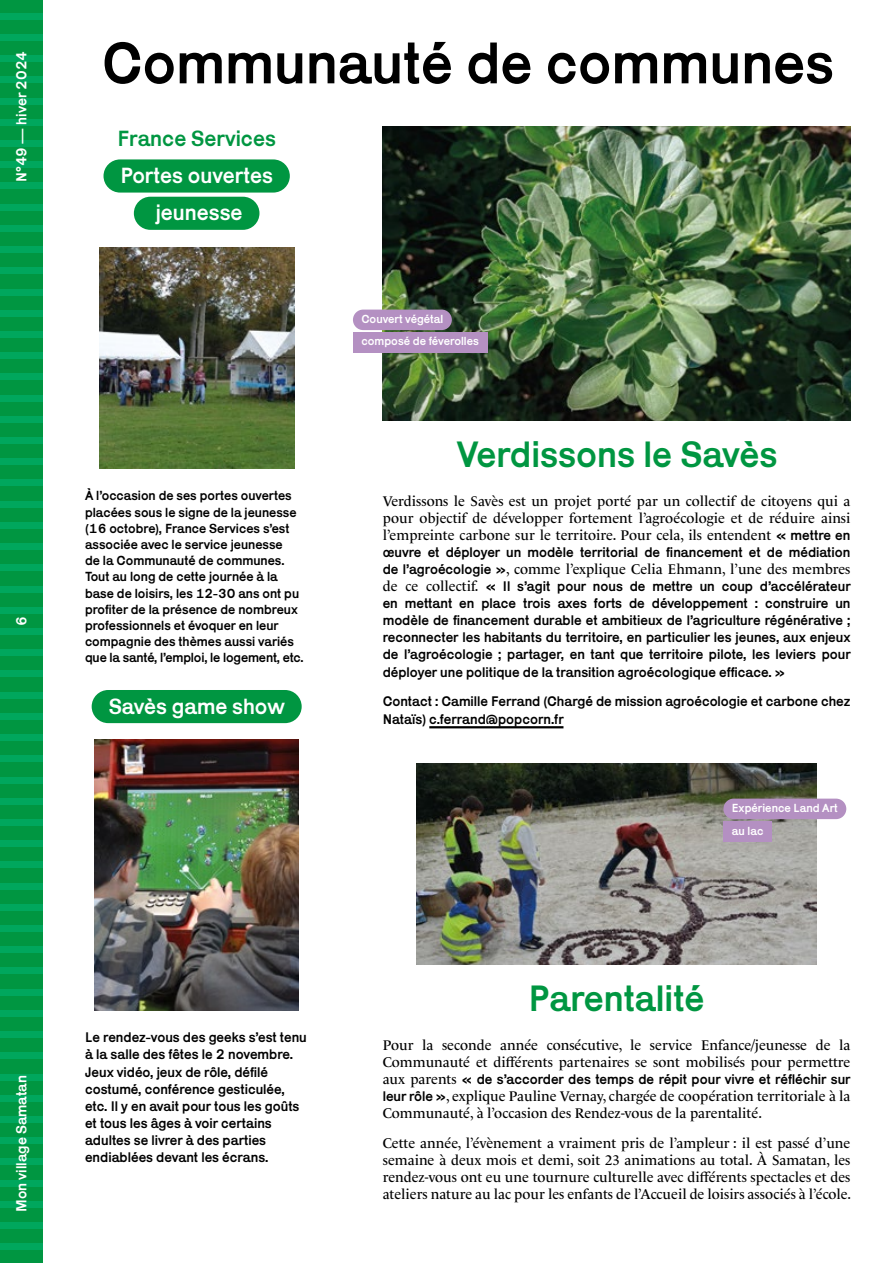
<style>
.page{position:relative;width:893px;height:1263px;background:#fff}
.page>*{position:absolute;margin:0;border:0;box-sizing:border-box;transform-origin:0 0}
.t1{font:60px "Karrik";color:#000}
.t2{font:37.5px "Karrik";color:#009641}
.t3{font:22.5px/37.2px "Karrik";color:#fff;text-align:center}
.t4{font:22.5px "Karrik";color:#009641}
.t5{font:15px "Karrik";color:#fff}
.t6{font:14.25px/17.1px "Karrik";color:#000}
.t7{font:14.25px/17.1px "Le Monde Livre Std";color:#000;text-align:justify}
.t8{font:13.5px/16.2px "Karrik";color:#000}
.t9{font:12px/22.6px "Karrik";color:#fff}
.s1{font-family:"Karrik"}
.s2{font-family:"Le Monde Livre Std"}
</style>
<div class="page">
<hr style="left:892px;top:0;width:1px;height:1263px;background:#f9d4e7">
<div style="left:0;top:0;width:43px;height:1263px;background:#009641"></div>
<div style="left:0;top:13px;width:43px;height:7px;background:#00a75d"></div>
<div style="left:0;top:34px;width:43px;height:7px;background:#00a75d"></div>
<div style="left:0;top:55px;width:43px;height:7px;background:#00a75d"></div>
<div style="left:0;top:76px;width:43px;height:7px;background:#00a75d"></div>
<div style="left:0;top:98px;width:43px;height:6px;background:#00a75d"></div>
<div style="left:0;top:119px;width:43px;height:7px;background:#00a75d"></div>
<div style="left:0;top:140px;width:43px;height:7px;background:#00a75d"></div>
<div style="left:0;top:161px;width:43px;height:7px;background:#00a75d"></div>
<div style="left:0;top:182px;width:43px;height:7px;background:#00a75d"></div>
<div style="left:0;top:204px;width:43px;height:7px;background:#00a75d"></div>
<div style="left:0;top:225px;width:43px;height:7px;background:#00a75d"></div>
<div style="left:0;top:246px;width:43px;height:7px;background:#00a75d"></div>
<div style="left:0;top:267px;width:43px;height:7px;background:#00a75d"></div>
<div style="left:0;top:289px;width:43px;height:6px;background:#00a75d"></div>
<div style="left:0;top:310px;width:43px;height:7px;background:#00a75d"></div>
<div style="left:0;top:331px;width:43px;height:7px;background:#00a75d"></div>
<div style="left:0;top:352px;width:43px;height:7px;background:#00a75d"></div>
<div style="left:0;top:373px;width:43px;height:7px;background:#00a75d"></div>
<div style="left:0;top:395px;width:43px;height:7px;background:#00a75d"></div>
<div style="left:0;top:416px;width:43px;height:7px;background:#00a75d"></div>
<div style="left:0;top:437px;width:43px;height:7px;background:#00a75d"></div>
<div style="left:0;top:458px;width:43px;height:7px;background:#00a75d"></div>
<div style="left:0;top:479px;width:43px;height:7px;background:#00a75d"></div>
<div style="left:0;top:501px;width:43px;height:7px;background:#00a75d"></div>
<div style="left:0;top:522px;width:43px;height:7px;background:#00a75d"></div>
<div style="left:0;top:543px;width:43px;height:7px;background:#00a75d"></div>
<div style="left:0;top:564px;width:43px;height:7px;background:#00a75d"></div>
<div style="left:0;top:586px;width:43px;height:6px;background:#00a75d"></div>
<div style="left:0;top:607px;width:43px;height:7px;background:#00a75d"></div>
<div style="left:0;top:628px;width:43px;height:7px;background:#00a75d"></div>
<div style="left:0;top:649px;width:43px;height:7px;background:#00a75d"></div>
<div style="left:0;top:670px;width:43px;height:7px;background:#00a75d"></div>
<div style="left:0;top:692px;width:43px;height:7px;background:#00a75d"></div>
<div style="left:0;top:713px;width:43px;height:7px;background:#00a75d"></div>
<div style="left:0;top:734px;width:43px;height:7px;background:#00a75d"></div>
<div style="left:0;top:755px;width:43px;height:7px;background:#00a75d"></div>
<div style="left:0;top:776px;width:43px;height:7px;background:#00a75d"></div>
<div style="left:0;top:798px;width:43px;height:7px;background:#00a75d"></div>
<div style="left:0;top:819px;width:43px;height:7px;background:#00a75d"></div>
<div style="left:0;top:840px;width:43px;height:7px;background:#00a75d"></div>
<div style="left:0;top:861px;width:43px;height:7px;background:#00a75d"></div>
<div style="left:0;top:883px;width:43px;height:6px;background:#00a75d"></div>
<div style="left:0;top:904px;width:43px;height:7px;background:#00a75d"></div>
<div style="left:0;top:925px;width:43px;height:7px;background:#00a75d"></div>
<div style="left:0;top:946px;width:43px;height:7px;background:#00a75d"></div>
<div style="left:0;top:967px;width:43px;height:7px;background:#00a75d"></div>
<div style="left:0;top:989px;width:43px;height:7px;background:#00a75d"></div>
<div style="left:0;top:1010px;width:43px;height:7px;background:#00a75d"></div>
<div style="left:0;top:1031px;width:43px;height:7px;background:#00a75d"></div>
<div style="left:0;top:1052px;width:43px;height:7px;background:#00a75d"></div>
<div style="left:0;top:1073px;width:43px;height:7px;background:#00a75d"></div>
<div style="left:0;top:1095px;width:43px;height:7px;background:#00a75d"></div>
<div style="left:0;top:1116px;width:43px;height:7px;background:#00a75d"></div>
<div style="left:0;top:1137px;width:43px;height:7px;background:#00a75d"></div>
<div style="left:0;top:1158px;width:43px;height:7px;background:#00a75d"></div>
<div style="left:0;top:1180px;width:43px;height:6px;background:#00a75d"></div>
<div style="left:0;top:1201px;width:43px;height:7px;background:#00a75d"></div>
<div style="left:0;top:1222px;width:43px;height:7px;background:#00a75d"></div>
<div style="left:0;top:1243px;width:43px;height:7px;background:#00a75d"></div>
<img style="left:383px;top:126px;width:467px;height:294px">
<img style="left:417px;top:764px;width:399px;height:200px">
<hr style="left:429px;top:726px;width:134px;height:2px;background:#000">
<div style="left:353px;top:310px;width:99px;height:20px;background:#b490c2;border-radius:10px"></div>
<div style="left:353px;top:332px;width:134px;height:21px;background:#b490c2"></div>
<div style="left:723px;top:799px;width:123px;height:20px;background:#b490c2;border-radius:10px"></div>
<div style="left:723px;top:821px;width:49px;height:21px;background:#b490c2"></div>
<div style="left:104px;top:159px;width:186px;height:34px;background:#009641;border-radius:17px"></div>
<div style="left:134px;top:197px;width:125px;height:33px;background:#009641;border-radius:17px"></div>
<div style="left:92px;top:690px;width:210px;height:33px;background:#009641;border-radius:17px"></div>
<img style="left:94px;top:739px;width:205px;height:271px">
<img style="left:99px;top:247px;width:195px;height:221px">
<p class="t5" style="left:9px;top:182px;width:132px;rotate:-90deg">N°49 — hiver 2024</p>
<p class="t5" style="left:9px;top:626px;width:11px;rotate:-90deg">6</p>
<h1 class="t1" style="left:102px;top:13px;width:734px">Communauté de communes</h1>
<h3 class="t4" style="left:117px;top:120px;width:160px">France Services</h3>
<h3 class="t3" style="left:121px;top:155px;width:154px">Portes ouvertes jeunesse</h3>
<p class="t8" style="left:85px;top:486px;width:220px">À l’occasion de ses portes ouvertes placées sous le signe de la jeunesse (16 octobre), France Services s’est associée avec le service jeunesse<br>de la Communauté de communes.<br>Tout au long de cette journée à la base de loisirs, les 12-30 ans ont pu profiter de la présence de nombreux professionnels et évoquer en leur compagnie des thèmes aussi variés que la santé, l’emploi, le logement, etc.</p>
<h3 class="t3" style="left:109px;top:685px;width:178px">Savès game show</h3>
<p class="t9" style="left:361px;top:306px;width:119px">Couvert végétal composé de féverolles</p>
<h2 class="t2" style="left:456px;top:423px;width:323px">Verdissons le Savès</h2>
<p class="t7" style="left:383px;top:492px;width:469px">Verdissons le Savès est un projet porté par un collectif de citoyens qui a pour objectif de développer fortement l’agroécologie et de réduire ainsi l’empreinte carbone sur le territoire. Pour cela, ils entendent <span class="s1">« mettre en</span></p>
<p class="t6" style="left:383px;top:542px;width:469px">œuvre et déployer un modèle territorial de financement et de médiation</p>
<p class="t7" style="left:383px;top:560px;width:469px"><span class="s1">de l’agroécologie »</span>, comme l’explique Celia Ehmann, l’une des membres</p>
<p class="t6" style="left:383px;top:576px;width:470px;text-align:justify"><span class="s2">de ce collectif.</span> « Il s’agit pour nous de mettre un coup d’accélérateur en mettant en place trois axes forts de développement : construire un modèle de financement durable et ambitieux de l’agriculture régénérative ; reconnecter les habitants du territoire, en particulier les jeunes, aux enjeux de l’agroécologie ; partager, en tant que territoire pilote, les leviers pour déployer une politique de la transition agroécologique efficace. »</p>
<p class="t6" style="left:383px;top:692px;width:469px">Contact : Camille Ferrand (Chargé de mission agroécologie et carbone chez<br>Nataïs) c.ferrand@popcorn.fr</p>
<p class="t9" style="left:732px;top:795px;width:107px">Expérience Land Art au lac</p>
<p class="t5" style="left:9px;top:1212px;width:138px;rotate:-90deg">Mon village Samatan</p>
<p class="t6" style="left:85px;top:1027px;width:223px">Le rendez-vous des geeks s’est tenu à la salle des fêtes le 2 novembre.<br>Jeux vidéo, jeux de rôle, défilé costumé, conférence gesticulée, etc. Il y en avait pour tous les goûts et tous les âges à voir certains adultes se livrer à des parties endiablées devant les écrans.</p>
<h2 class="t2" style="left:529px;top:967px;width:177px">Parentalité</h2>
<p class="t7" style="left:383px;top:1036px;width:469px">Pour la seconde année consécutive, le service Enfance/jeunesse de la<br>Communauté et différents partenaires se sont mobilisés pour permettre</p>
<p class="t6" style="left:383px;top:1069px;width:469px"><span class="s2">aux parents</span> « de s’accorder des temps de répit pour vivre et réfléchir sur</p>
<p class="t7" style="left:383px;top:1087px;width:469px"><span class="s1">leur rôle »</span>, explique Pauline Vernay, chargée de coopération territoriale à la<br>Communauté, à l’occasion des Rendez-vous de la parentalité.</p>
<p class="t7" style="left:383px;top:1134px;width:470px">Cette année, l’évènement a vraiment pris de l’ampleur : il est passé d’une semaine à deux mois et demi, soit 23 animations au total. À Samatan, les rendez-vous ont eu une tournure culturelle avec différents spectacles et des ateliers nature au lac pour les enfants de l’Accueil de loisirs associés à l’école.</p>
</div>
